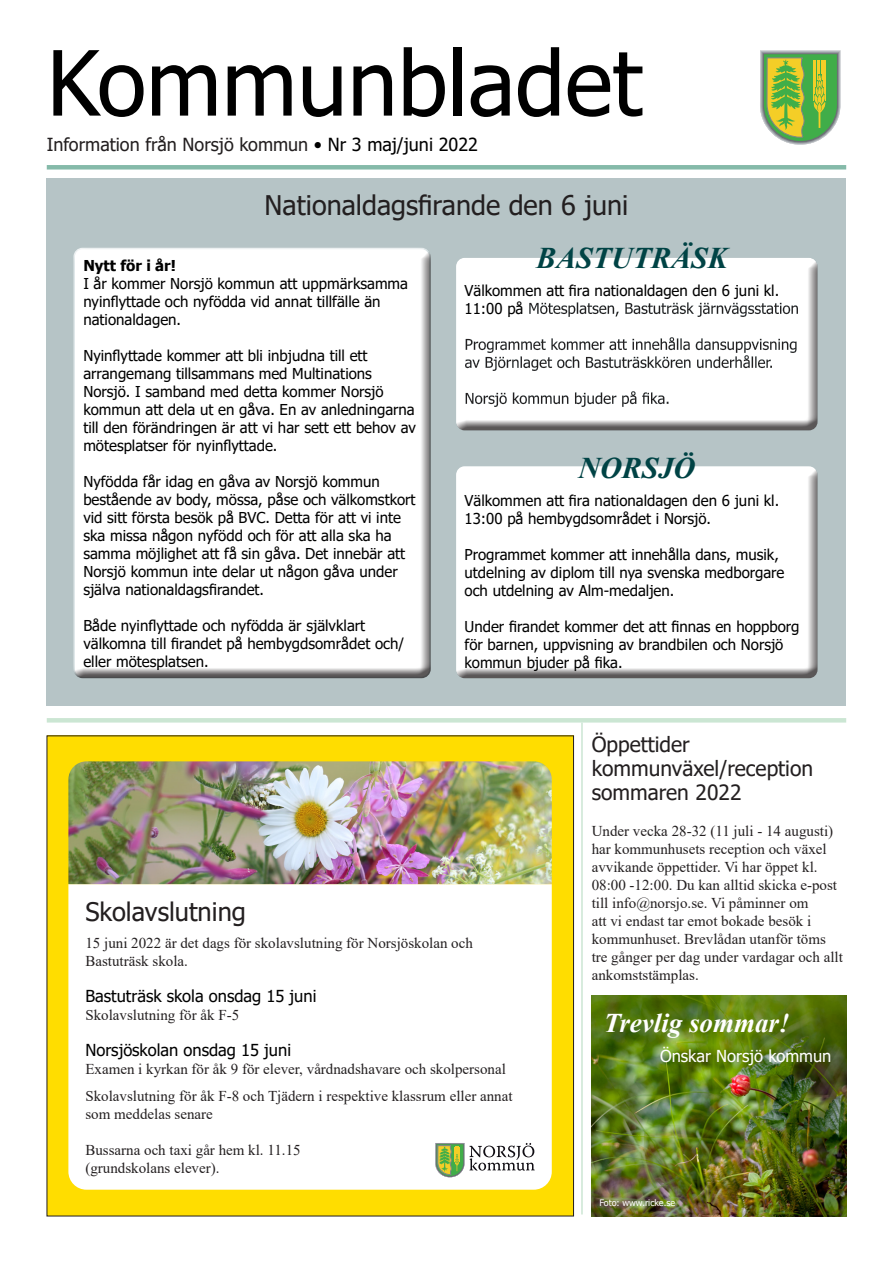
<style>
.page{position:relative;width:893px;height:1263px;background:#fff}
.page>*{position:absolute;margin:0;border:0;box-sizing:border-box;transform-origin:0 0}
.t1{font:90px "Tahoma";color:#000}
.t2{font:italic 700 30px "Times New Roman";color:#004345}
.t3{font:27px "Tahoma";color:#231f20}
.t4{font:italic 700 27px "Times New Roman";color:#fff}
.Brödtext{font:25.5px "Tahoma";color:#231f20}
.t5{font:21px "Tahoma";color:#231f20}
.t6{font:18px "Tahoma";color:#231f20}
.t7{font:16.5px "Tahoma";color:#000}
.t8{font:16.5px "Tahoma";color:#fff}
.t9{font:15px/18px "Tahoma";color:#000}
.t10{font:15px/18px "Times New Roman";color:#231f20}
.t11{font:700 15px "Tahoma";color:#000}
.t12{font:9px "Tahoma";color:#fff}
.s1{color:#000}
</style>
<div class="page">
<svg style="left:760px;top:51px;width:80px;height:94px;background:#91b95d"></svg>
<div style="left:47px;top:165px;width:799px;height:5px;background:#85baa9"></div>
<div style="left:46px;top:178px;width:800px;height:528px;background:#b6c4c6"></div>
<hr style="left:47px;top:718px;width:799px;height:4px;background:#cbe6d3">
<hr style="left:581px;top:722px;width:2px;height:492px;background:#cbe6d3">
<img style="left:592px;top:995px;width:254px;height:222px">
<div style="left:72px;top:247px;width:370px;height:432px;background:#231f20;opacity:.75"></div>
<div style="left:454px;top:466px;width:373px;height:213px;background:#231f20;opacity:.75"></div>
<div style="left:454px;top:257px;width:373px;height:174px;background:#231f20;opacity:.75"></div>
<div style="left:47px;top:736px;width:526px;height:480px;background:#fd0"></div>
<div style="left:68px;top:884px;width:484px;height:306px;background:#fff"></div>
<img style="left:68px;top:761px;width:484px;height:123px">
<svg style="left:435px;top:1143px;width:100px;height:34px;background:#bec8af"></svg>
<h1 class="t1" style="left:47px;top:23px;width:597px">Kommunbladet</h1>
<p class="t6" style="left:47px;top:133px;width:433px">Information från Norsjö kommun <span class="s1">• Nr 3 maj/juni 2022</span></p>
<p class="t3" style="left:265px;top:187px;width:365px">Nationaldagsfirande den 6 juni</p>
<p class="t11" style="left:83px;top:255px;width:94px">Nytt för i år!</p>
<p class="t9" style="left:83px;top:275px;width:326px">I år kommer Norsjö kommun att uppmärksamma nyinflyttade och nyfödda vid annat tillfälle än nationaldagen.</p>
<p class="t9" style="left:83px;top:347px;width:334px">Nyinflyttade kommer att bli inbjudna till ett arrangemang tillsammans med Multinations Norsjö. I samband med detta kommer Norsjö kommun att dela ut en gåva. En av anledningarna till den förändringen är att vi har sett ett behov av mötesplatser för nyinflyttade.</p>
<p class="t9" style="left:83px;top:473px;width:334px">Nyfödda får idag en gåva av Norsjö kommun bestående av body, mössa, påse och välkomstkort vid sitt första besök på BVC. Detta för att vi inte ska missa någon nyfödd och för att alla ska ha samma möjlighet att få sin gåva. Det innebär att Norsjö kommun inte delar ut någon gåva under själva nationaldagsfirandet.</p>
<p class="t9" style="left:83px;top:617px;width:322px">Både nyinflyttade och nyfödda är självklart välkomna till firandet på hembygdsområdet och/ eller mötesplatsen.</p>
<p class="t2" style="left:536px;top:237px;width:193px">BASTUTRÄSK</p>
<p class="t9" style="left:465px;top:282px;width:316px">Välkommen att fira nationaldagen den 6 juni kl.<br>11:00 på</p>
<p class="t2" style="left:578px;top:447px;width:118px">NORSJÖ</p>
<p class="t9" style="left:465px;top:492px;width:316px">Välkommen att fira nationaldagen den 6 juni kl.<br>13:00 på hembygdsområdet i Norsjö.</p>
<p class="t9" style="left:465px;top:546px;width:321px">Programmet kommer att innehålla dans, musik, utdelning av diplom till nya svenska medborgare och utdelning av Alm-medaljen.</p>
<p class="t9" style="left:465px;top:618px;width:336px">Under firandet kommer det att finnas en hoppborg för barnen, uppvisning av brandbilen och Norsjö kommun bjuder på fika.</p>
<p class="Brödtext" style="left:85px;top:894px;width:162px">Skolavslutning</p>
<p class="t10" style="left:85px;top:933px;width:389px">15 juni 2022 är det dags för skolavslutning för Norsjöskolan och<br>Bastuträsk skola.</p>
<p class="t7" style="left:85px;top:984px;width:233px">Bastuträsk skola onsdag 15 juni</p>
<p class="t10" style="left:85px;top:1005px;width:155px">Skolavslutning för åk F-5</p>
<p class="t7" style="left:85px;top:1038px;width:207px">Norsjöskolan onsdag 15 juni</p>
<p class="t10" style="left:85px;top:1059px;width:422px">Examen i kyrkan för åk 9 för elever, vårdnadshavare och skolpersonal</p>
<p class="t10" style="left:85px;top:1086px;width:429px">Skolavslutning för åk F-8 och Tjädern i respektive klassrum eller annat som meddelas senare</p>
<p class="t10" style="left:85px;top:1140px;width:217px">Bussarna och taxi går hem kl. 11.15</p>
<p class="t10" style="left:85px;top:1158px;width:136px">(grundskolans elever).</p>
<p class="t5" style="left:592px;top:730px;width:100px">Öppettider</p>
<p class="t5" style="left:592px;top:754px;width:223px">kommunväxel/reception</p>
<p class="t5" style="left:592px;top:778px;width:151px">sommaren 2022</p>
<p class="t10" style="left:592px;top:821px;width:253px">Under vecka 28-32 (11 juli - 14 augusti) har kommunhusets reception och växel avvikande öppettider. Vi har öppet kl.<br>08:00 -12:00. Du kan alltid skicka e-post till info@norsjo.se. Vi påminner om<br>att vi endast tar emot bokade besök i kommunhuset. Brevlådan utanför töms tre gånger per dag under vardagar och allt ankomststämplas.</p>
<p class="t4" style="left:604px;top:1004px;width:187px">Trevlig sommar!</p>
<p class="t8" style="left:660px;top:1044px;width:173px">Önskar Norsjö kommun</p>
<p class="t12" style="left:599px;top:1197px;width:77px">Foto: www.ricke.se</p>
</div>
